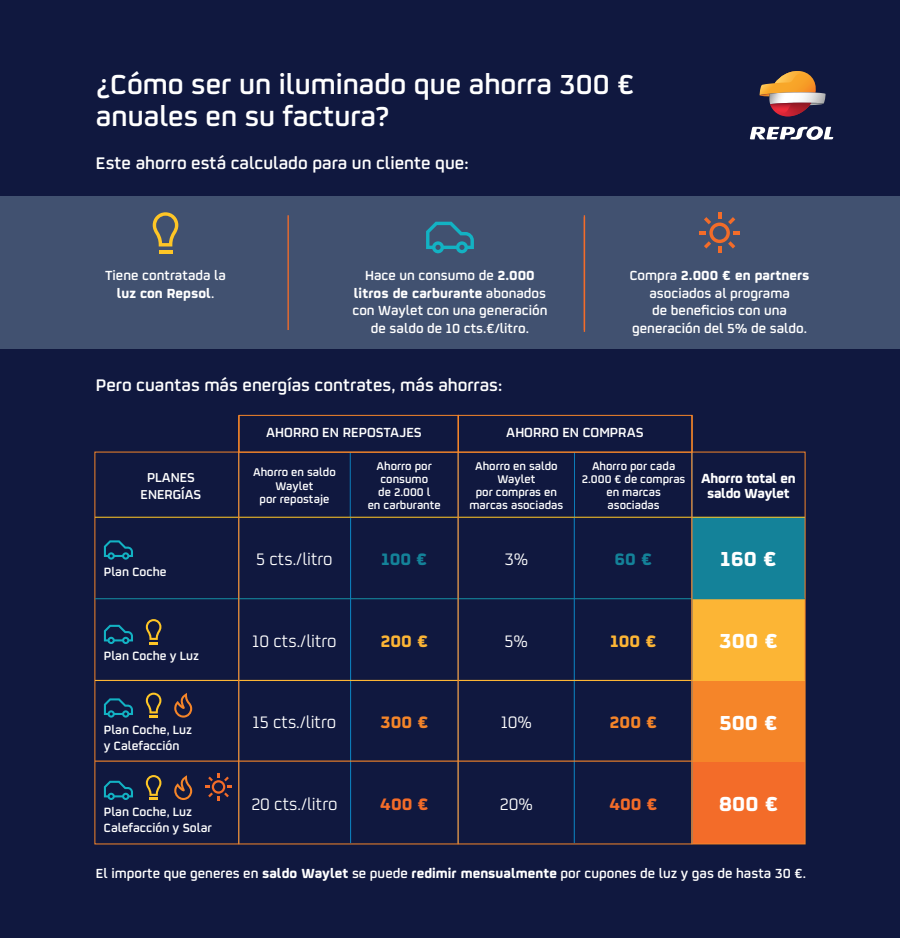
<style>
.page{position:relative;width:900px;height:938px;background:#10183f}
.page>*{position:absolute;margin:0;border:0;box-sizing:border-box;transform-origin:0 0}
.t1{font:600 30.62px/31.6px "Repsol";color:#fff}
.t2{font:700 22.62px "Repsol";color:#fff}
.t3{font:600 18.75px "Repsol";color:#fff}
.t4{font:18.5px "Repsol";color:#fff}
.t5{font:700 18.5px "Repsol";color:#fcb535}
.t6{font:700 18.5px "Repsol";color:#f58529}
.t7{font:700 18.5px "Repsol";color:#f36c29}
.t8{font:700 18.5px "Repsol";color:#148299}
.t9{font:600 14.69px/17.6px "Repsol";color:#fff;text-align:center}
.t10{font:700 14.62px/15.4px "Repsol";letter-spacing:-.02em;color:#fff;text-align:center}
.t11{font:600 14.38px/17.2px "Repsol";color:#fff;text-align:center}
.t12{font:600 13.38px/16px "Repsol";color:#fff}
.t13{font:600 12.38px/13.1px "Repsol";color:#fff;text-align:center}
.s1{font-weight:700}
</style>
<div class="page">
<svg style="left:759px;top:71px;width:67px;height:46px;background:#916857"></svg>
<svg style="left:750px;top:126px;width:83px;height:14px"></svg>
<div style="left:0;top:196px;width:900px;height:153px;background:#415170"></div>
<hr style="left:288px;top:215px;width:1px;height:115px;background:#f36c29">
<hr style="left:584px;top:217px;width:1px;height:115px;background:#f36c29">
<div style="left:692px;top:517px;width:113px;height:81px;background:#148299"></div>
<div style="left:692px;top:598px;width:113px;height:82px;background:#fcb535"></div>
<div style="left:692px;top:680px;width:113px;height:82px;background:#f58529"></div>
<div style="left:692px;top:762px;width:113px;height:81px;background:#f36c29"></div>
<hr style="left:350px;top:452px;width:1px;height:65px;background:#0c7bb7">
<hr style="left:574px;top:452px;width:1px;height:65px;background:#0c7bb7">
<svg style="left:104px;top:540px;width:29px;height:19px"></svg>
<svg style="left:104px;top:624px;width:29px;height:20px"></svg>
<svg style="left:146px;top:619px;width:15px;height:25px"></svg>
<svg style="left:104px;top:698px;width:29px;height:19px"></svg>
<svg style="left:146px;top:692px;width:15px;height:25px"></svg>
<svg style="left:174px;top:692px;width:18px;height:25px"></svg>
<svg style="left:104px;top:780px;width:29px;height:20px"></svg>
<svg style="left:146px;top:775px;width:15px;height:25px"></svg>
<svg style="left:174px;top:775px;width:18px;height:25px"></svg>
<svg style="left:205px;top:773px;width:27px;height:27px"></svg>
<hr style="left:691px;top:451px;width:2px;height:392px;background:#0c7bb7">
<hr style="left:95px;top:516px;width:710px;height:1px;background:#fec626">
<div style="left:239px;top:415px;width:220px;height:37px;border:1px solid #f58529"></div>
<div style="left:458px;top:415px;width:235px;height:37px;border:1px solid #f58529"></div>
<hr style="left:95px;top:598px;width:710px;height:1px;background:#148299">
<hr style="left:350px;top:518px;width:1px;height:325px;background:#0c7bb7">
<hr style="left:574px;top:518px;width:1px;height:325px;background:#0c7bb7">
<hr style="left:95px;top:680px;width:710px;height:1px;background:#fcb535">
<hr style="left:95px;top:760px;width:710px;height:1px;background:#f58529">
<hr style="left:458px;top:415px;width:1px;height:429px;background:#f58529">
<hr style="left:691px;top:415px;width:1px;height:429px;background:#f58529">
<hr style="left:238px;top:415px;width:1px;height:429px;background:#f58529">
<svg style="left:426px;top:222px;width:48px;height:31px"></svg>
<svg style="left:153px;top:212px;width:25px;height:41px"></svg>
<svg style="left:699px;top:212px;width:41px;height:41px"></svg>
<hr style="left:584px;top:215px;width:1px;height:115px;background:#f36c29">
<h1 class="t1" style="left:96px;top:65px;width:540px">¿Cómo ser un iluminado que ahorra 300 € anuales en su factura?</h1>
<p class="t3" style="left:96px;top:149px;width:374px">Este ahorro está calculado para un cliente que:</p>
<p class="t9" style="left:105px;top:265px;width:122px">Tiene contratada la <span class="s1">luz con Repsol</span>.</p>
<p class="t9" style="left:630px;top:265px;width:181px">Compra <span class="s1">2.000 € en partners </span>asociados al programa<br>de beneficios con una generación del 5% de saldo.</p>
<p class="t9" style="left:352px;top:265px;width:197px">Hace un consumo de <span class="s1">2.000 litros de carburante</span> abonados con Waylet con una generación de saldo de 10 cts.€/litro.</p>
<p class="t3" style="left:96px;top:371px;width:408px">Pero cuantas más energías contrates, más ahorras:</p>
<p class="t9" style="left:266px;top:422px;width:157px">AHORRO EN REPOSTAJES</p>
<p class="t9" style="left:506px;top:422px;width:139px">AHORRO EN COMPRAS</p>
<p class="t11" style="left:141px;top:467px;width:62px">PLANES<br>ENERGÍAS</p>
<p class="t13" style="left:253px;top:464px;width:84px">Ahorro en saldo<br>Waylet<br>por repostaje</p>
<p class="t13" style="left:368px;top:458px;width:75px">Ahorro por consumo<br>de 2.000 l<br>en carburante</p>
<p class="t13" style="left:469px;top:458px;width:95px">Ahorro en saldo<br>Waylet<br>por compras en marcas asociadas</p>
<p class="t13" style="left:582px;top:458px;width:105px">Ahorro por cada<br>2.000 € de compras en marcas asociadas</p>
<p class="t10" style="left:701px;top:468px;width:96px">Ahorro total en saldo Waylet</p>
<p class="t12" style="left:104px;top:562px;width:64px">Plan Coche</p>
<p class="t12" style="left:104px;top:646px;width:97px">Plan Coche y Luz</p>
<p class="t12" style="left:104px;top:720px;width:90px">Plan Coche, Luz y Calefacción</p>
<p class="t12" style="left:104px;top:802px;width:110px">Plan Coche, Luz<br>Calefacción y Solar</p>
<p class="t4" style="left:256px;top:546px;width:78px">5 cts./litro</p>
<p class="t8" style="left:381px;top:543px;width:48px">100 €</p>
<p class="t4" style="left:504px;top:546px;width:25px">3%</p>
<p class="t8" style="left:615px;top:543px;width:39px">60 €</p>
<h2 class="t2" style="left:720px;top:540px;width:58px">160 €</h2>
<p class="t4" style="left:252px;top:628px;width:86px">10 cts./litro</p>
<p class="t5" style="left:380px;top:625px;width:49px">200 €</p>
<p class="t4" style="left:505px;top:628px;width:25px">5%</p>
<p class="t5" style="left:610px;top:625px;width:48px">100 €</p>
<h2 class="t2" style="left:719px;top:622px;width:61px">300 €</h2>
<p class="t4" style="left:253px;top:709px;width:85px">15 cts./litro</p>
<p class="t6" style="left:380px;top:706px;width:50px">300 €</p>
<p class="t4" style="left:501px;top:709px;width:33px">10%</p>
<p class="t6" style="left:609px;top:706px;width:49px">200 €</p>
<h2 class="t2" style="left:719px;top:703px;width:60px">500 €</h2>
<p class="t4" style="left:251px;top:791px;width:88px">20 cts./litro</p>
<p class="t7" style="left:380px;top:788px;width:50px">400 €</p>
<p class="t4" style="left:500px;top:791px;width:35px">20%</p>
<p class="t7" style="left:609px;top:788px;width:50px">400 €</p>
<h2 class="t2" style="left:719px;top:785px;width:61px">800 €</h2>
<p class="t9" style="left:96px;top:862px;width:712px">El importe que generes en <span class="s1">saldo Waylet</span> se puede <span class="s1">redimir mensualmente</span> por cupones de luz y gas de hasta 30 €.</p>
</div>
